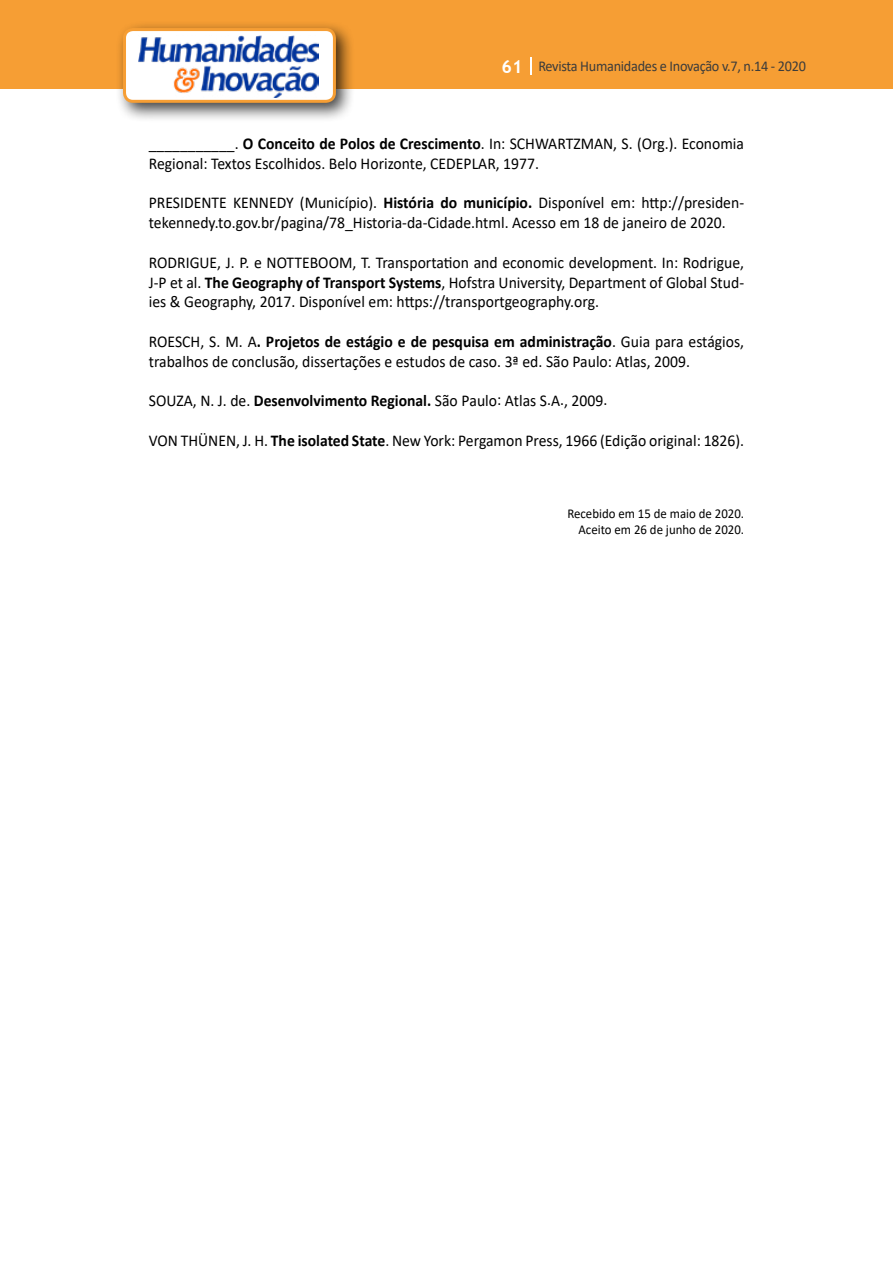
<style>
.page{position:relative;width:893px;height:1263px;background:#fff}
.page>*{position:absolute;margin:0;border:0;box-sizing:border-box;transform-origin:0 0}
.t1{font:16.5px/19.8px "Calibri";color:#000;scale:.95 1}
.t2{font:15px "Calibri";letter-spacing:-.02em;color:#3c3c3b;scale:.95 1}
.t3{font:13.5px/16.2px "Calibri";color:#000;text-align:right;scale:.95 1}
.s1{font-family:"Trebuchet MS";font-weight:700;font-size:18px;color:#fff}
.s2{font-weight:700}
</style>
<div class="page">
<div style="left:0;top:0;width:893px;height:88px;background:#f69e34"></div>
<svg style="left:530px;top:57px;width:2px;height:18px"></svg>
<div style="left:115px;top:20px;width:241px;height:102px;background:#000;opacity:.75"></div>
<div style="left:125px;top:30px;width:209px;height:71px;background:#fff;border-radius:9px"></div>
<img style="left:138px;top:35px;width:181px;height:62px">
<div style="left:123px;top:28px;width:213px;height:75px;border:3px solid #f69e34;border-radius:9px"></div>
<p class="t2" style="left:501px;top:56px;width:322px"><span class="s1">61</span> Revista Humanidades e Inovação v.7, n.14 - 2020</p>
<p class="t1" style="left:149px;top:133px;width:628px">___________. <span class="s2">O Conceito de Polos de Crescimento</span>. In: SCHWARTZMAN, S. (Org.). Economia<br>Regional: Textos Escolhidos. Belo Horizonte, CEDEPLAR, 1977.</p>
<p class="t1" style="left:149px;top:193px;width:628px">PRESIDENTE KENNEDY (Município). <span class="s2">História do município.</span> Disponível em: http://presiden&shy;tekennedy.to.gov.br/pagina/78_Historia-da-Cidade.html. Acesso em 18 de janeiro de 2020.</p>
<p class="t1" style="left:149px;top:252px;width:628px;text-align:justify">RODRIGUE, J. P. e NOTTEBOOM, T. Transportation and economic development. In: Rodrigue, J-P et al. <span class="s2">The Geography of Transport Systems</span>, Hofstra University, Department of Global Stud&shy;ies &amp; Geography, 2017. Disponível em: https://transportgeography.org.</p>
<p class="t1" style="left:149px;top:331px;width:628px">ROESCH, S. M. A<span class="s2">. Projetos de estágio e de pesquisa em administração</span>. Guia para estágios, trabalhos de conclusão, dissertações e estudos de caso. 3ª ed. São Paulo: Atlas, 2009.</p>
<p class="t1" style="left:149px;top:391px;width:484px">SOUZA, N. J. de. <span class="s2">Desenvolvimento Regional.</span> São Paulo: Atlas S.A., 2009.</p>
<p class="t1" style="left:149px;top:430px;width:628px">VON THÜNEN, J. H. <span class="s2">The isolated State</span>. New York: Pergamon Press, 1966 (Edição original: 1826).</p>
<p class="t3" style="left:567px;top:505px;width:188px">Recebido em 15 de maio de 2020.<br>Aceito em 26 de junho de 2020.</p>
</div>
